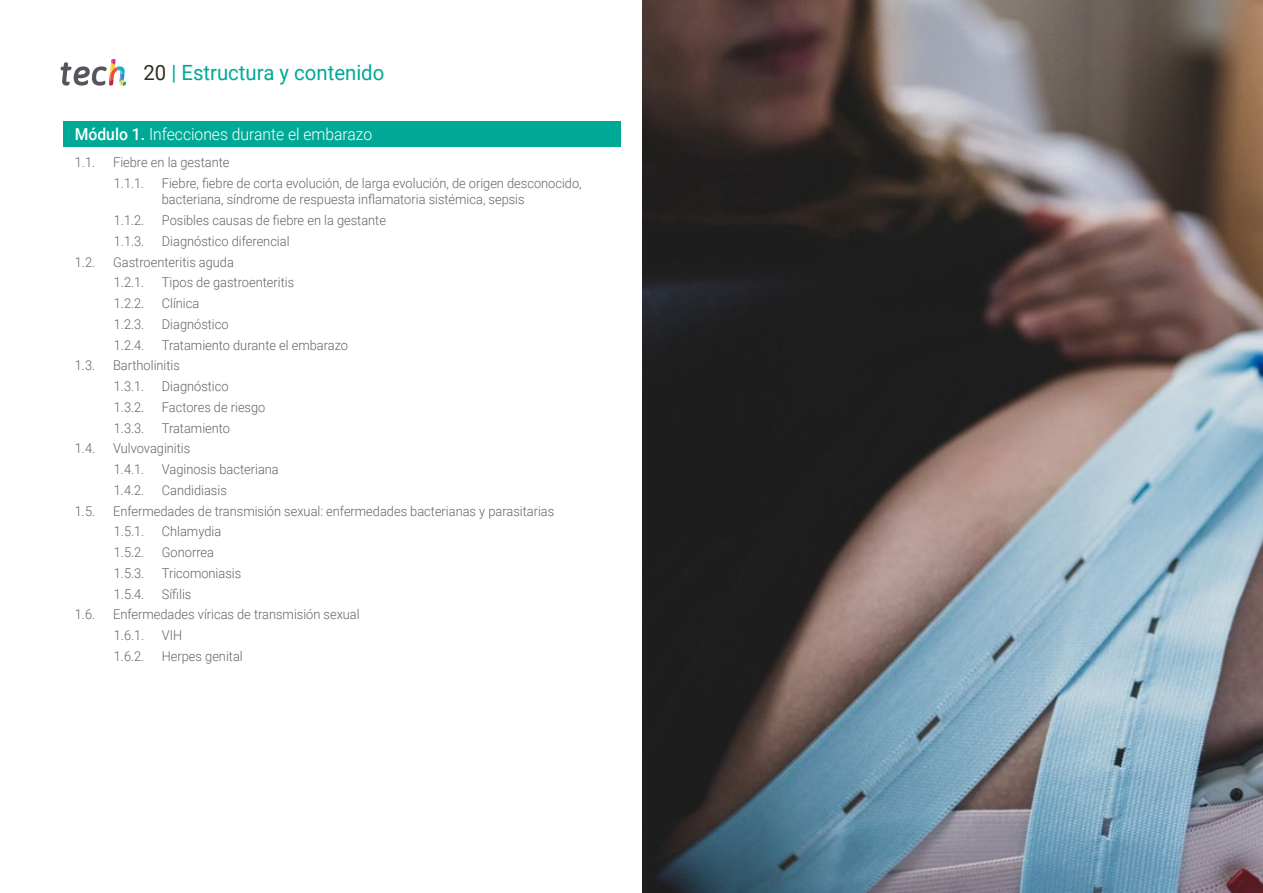
<style>
.page{position:relative;width:1263px;height:893px;background:#fff}
.page>*{position:absolute;margin:0;border:0;box-sizing:border-box;transform-origin:0 0}
.t1{font:21px "Roboto";color:#00a996}
.t2{font:300 16.5px "Roboto";color:#fff;scale:.95 1}
.t3{font:300 13.5px/20.7px "Roboto";color:#61646a;scale:.95 1}
.s1{color:#312e20}
.s2{font-weight:500}
</style>
<div class="page">
<div style="left:64px;top:121px;width:557px;height:25px;background:#00a996"></div>
<img style="left:642px;top:0;width:621px;height:893px">
<svg style="left:61px;top:59px;width:65px;height:27px"></svg>
<h1 class="t1" style="left:144px;top:57px;width:242px"><span class="s1">20</span> | Estructura y contenido</h1>
<p class="t2" style="left:75px;top:123px;width:314px"><span class="s2">Módulo 1.</span> Infecciones durante el embarazo</p>
<p class="t3" style="left:75px;top:151px;width:23px">1.1.</p>
<p class="t3" style="left:113px;top:151px;width:124px">Fiebre en la gestante<br>1.1.1.</p>
<p class="t3" style="left:162px;top:174px;width:443px;line-height:16.5px">Fiebre, fiebre de corta evolución, de larga evolución, de origen desconocido, bacteriana, síndrome de respuesta inflamatoria sistémica, sepsis</p>
<p class="t3" style="left:114px;top:209px;width:34px">1.1.2.</p>
<p class="t3" style="left:162px;top:209px;width:237px">Posibles causas de fiebre en la gestante</p>
<p class="t3" style="left:114px;top:230px;width:34px">1.1.3.</p>
<p class="t3" style="left:162px;top:230px;width:136px">Diagnóstico diferencial</p>
<p class="t3" style="left:75px;top:251px;width:23px">1.2.</p>
<p class="t3" style="left:113px;top:251px;width:129px">Gastroenteritis aguda<br>1.2.1.</p>
<p class="t3" style="left:162px;top:272px;width:141px">Tipos de gastroenteritis</p>
<p class="t3" style="left:114px;top:292px;width:34px">1.2.2.</p>
<p class="t3" style="left:162px;top:292px;width:41px">Clínica</p>
<p class="t3" style="left:114px;top:313px;width:34px">1.2.3.</p>
<p class="t3" style="left:162px;top:313px;width:72px">Diagnóstico</p>
<p class="t3" style="left:114px;top:334px;width:34px">1.2.4.</p>
<p class="t3" style="left:162px;top:334px;width:197px">Tratamiento durante el embarazo</p>
<p class="t3" style="left:75px;top:355px;width:23px">1.3.</p>
<p class="t3" style="left:113px;top:355px;width:72px">Bartholinitis<br>1.3.1.</p>
<p class="t3" style="left:162px;top:375px;width:72px">Diagnóstico</p>
<p class="t3" style="left:114px;top:396px;width:34px">1.3.2.</p>
<p class="t3" style="left:162px;top:396px;width:111px">Factores de riesgo</p>
<p class="t3" style="left:114px;top:417px;width:34px">1.3.3.</p>
<p class="t3" style="left:162px;top:417px;width:73px">Tratamiento</p>
<p class="t3" style="left:75px;top:438px;width:23px">1.4.</p>
<p class="t3" style="left:113px;top:438px;width:83px">Vulvovaginitis<br>1.4.1.</p>
<p class="t3" style="left:162px;top:458px;width:125px">Vaginosis bacteriana</p>
<p class="t3" style="left:114px;top:479px;width:34px">1.4.2.</p>
<p class="t3" style="left:162px;top:479px;width:70px">Candidiasis</p>
<p class="t3" style="left:75px;top:500px;width:23px">1.5.</p>
<p class="t3" style="left:113px;top:500px;width:466px">Enfermedades de transmisión sexual: enfermedades bacterianas y parasitarias<br>1.5.1.</p>
<p class="t3" style="left:162px;top:521px;width:64px">Chlamydia</p>
<p class="t3" style="left:114px;top:541px;width:34px">1.5.2.</p>
<p class="t3" style="left:162px;top:541px;width:56px">Gonorrea</p>
<p class="t3" style="left:114px;top:562px;width:34px">1.5.3.</p>
<p class="t3" style="left:162px;top:562px;width:85px">Tricomoniasis</p>
<p class="t3" style="left:114px;top:583px;width:34px">1.5.4.</p>
<p class="t3" style="left:162px;top:583px;width:33px">Sífilis</p>
<p class="t3" style="left:75px;top:604px;width:23px">1.6.</p>
<p class="t3" style="left:113px;top:604px;width:261px">Enfermedades víricas de transmisión sexual<br>1.6.1.</p>
<p class="t3" style="left:162px;top:624px;width:23px">VIH</p>
<p class="t3" style="left:114px;top:645px;width:34px">1.6.2.</p>
<p class="t3" style="left:162px;top:645px;width:87px">Herpes genital</p>
</div>
